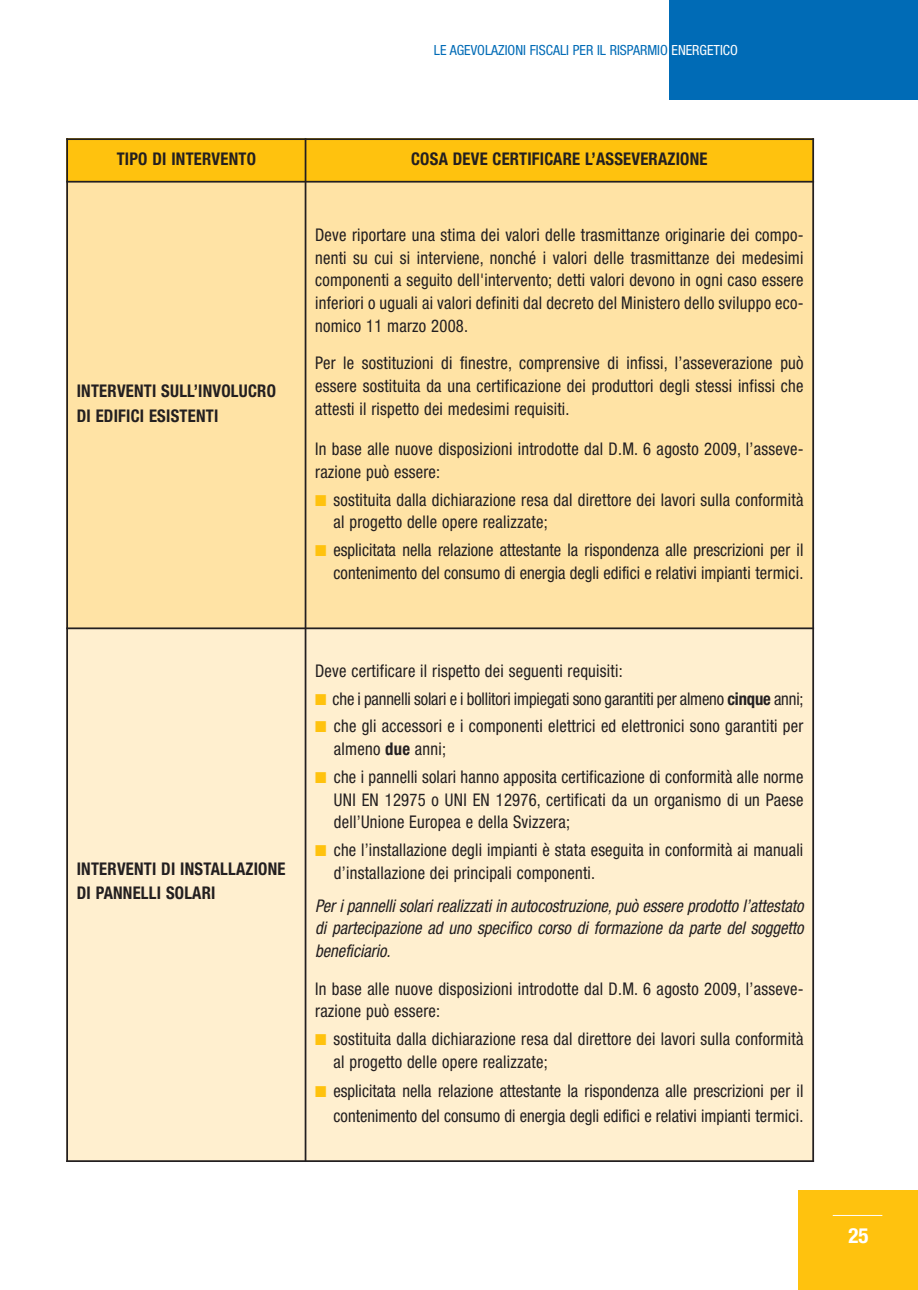
<style>
.page{position:relative;width:918px;height:1290px;background:#fff}
.page>*{position:absolute;margin:0;border:0;box-sizing:border-box;transform-origin:0 0}
.t1{font:700 condensed 21px "Helvetica Neue";color:#fff}
.t2{font:condensed 17.5px/22.8px "Helvetica Neue";letter-spacing:.015em;color:#231f20;scale:.95 1}
.t3{font:italic condensed 17.5px/22.8px "Helvetica Neue";color:#231f20;text-align:justify;scale:.95 1}
.t4{font:700 condensed 17.5px/24.5px "Helvetica Neue";letter-spacing:.015em;color:#231f20;scale:.95 1}
.t5{font:condensed 17.5px "Helvetica Neue";letter-spacing:-.01em;color:#231f20;scale:.95 1}
.t6{font:condensed 14px "Helvetica Neue";color:#006bb6}
.s1{color:#fff}
.s2{color:#ffc20e}
.s3{font-weight:700}
</style>
<div class="page">
<div style="left:66px;top:138px;width:239px;height:44px;background:#ffc20e"></div>
<div style="left:305px;top:138px;width:509px;height:44px;background:#ffc20e"></div>
<div style="left:66px;top:182px;width:239px;height:446px;background:#ffe3a5"></div>
<div style="left:305px;top:182px;width:509px;height:446px;background:#ffe3a5"></div>
<div style="left:66px;top:628px;width:239px;height:534px;background:#ffefcf"></div>
<div style="left:305px;top:628px;width:509px;height:534px;background:#ffefcf"></div>
<hr style="left:66px;top:138px;width:2px;height:1024px;background:#231f20">
<hr style="left:305px;top:138px;width:1px;height:1024px;background:#231f20">
<hr style="left:812px;top:138px;width:2px;height:1024px;background:#231f20">
<hr style="left:66px;top:138px;width:748px;height:2px;background:#231f20">
<hr style="left:66px;top:181px;width:748px;height:2px;background:#231f20">
<hr style="left:66px;top:627px;width:748px;height:2px;background:#231f20">
<hr style="left:66px;top:1160px;width:748px;height:2px;background:#231f20">
<div style="left:799px;top:1190px;width:119px;height:100px;background:#ffc20e"></div>
<div style="left:670px;top:0;width:248px;height:99px;background:#006bb6"></div>
<hr style="left:832px;top:1215px;width:50px;height:1px;background:#fff">
<p class="t6" style="left:434px;top:45px;width:305px">LE AGEVOLAZIONI FISCALI PER IL RISPARMIO <span class="s1">ENERGETICO</span></p>
<p class="t4" style="left:117px;top:148px;width:148px">TIPO DI INTERVENTO</p>
<p class="t4" style="left:411px;top:148px;width:313px">COSA DEVE CERTIFICARE L’ASSEVERAZIONE</p>
<p class="t4" style="left:77px;top:380px;width:211px">INTERVENTI SULL’INVOLUCRO<br>DI EDIFICI ESISTENTI</p>
<p class="t2" style="left:315px;top:225px;width:516px;text-align:justify">Deve riportare una stima dei valori delle trasmittanze originarie dei compo&shy;nenti su cui si interviene, nonché i valori delle trasmittanze dei medesimi componenti a seguito dell'intervento; detti valori devono in ogni caso essere inferiori o uguali ai valori definiti dal decreto del Ministero dello sviluppo eco&shy;nomico 11 marzo 2008.</p>
<p class="t2" style="left:315px;top:353px;width:515px;text-align:justify">Per le sostituzioni di finestre, comprensive di infissi, l’asseverazione può essere sostituita da una certificazione dei produttori degli stessi infissi che attesti il rispetto dei medesimi requisiti.</p>
<p class="t2" style="left:315px;top:439px;width:515px">In base alle nuove disposizioni introdotte dal D.M. 6 agosto 2009, l’asseve&shy;razione può essere:</p>
<p class="t2" style="left:333px;top:489px;width:496px;text-indent:-18px"><span class="s2">■</span> sostituita dalla dichiarazione resa dal direttore dei lavori sulla conformità al progetto delle opere realizzate;</p>
<p class="t2" style="left:315px;top:540px;width:515px;text-align:right"><span class="s2">■</span> esplicitata nella relazione attestante la rispondenza alle prescrizioni per il contenimento del consumo di energia degli edifici e relativi impianti termici.</p>
<p class="t4" style="left:77px;top:858px;width:221px">INTERVENTI DI INSTALLAZIONE<br>DI PANNELLI SOLARI</p>
<p class="t2" style="left:315px;top:661px;width:325px">Deve certificare il rispetto dei seguenti requisiti:</p>
<p class="t5" style="left:315px;top:692px;width:515px"><span class="s2">■</span> che i pannelli solari e i bollitori impiegati sono garantiti per almeno <span class="s3">cinque</span> anni;</p>
<p class="t2" style="left:334px;top:716px;width:495px;text-indent:-19px"><span class="s2">■</span> che gli accessori e i componenti elettrici ed elettronici sono garantiti per almeno <span class="s3">due</span> anni;</p>
<p class="t2" style="left:334px;top:767px;width:496px;text-align:justify;text-indent:-19px"><span class="s2">■</span> che i pannelli solari hanno apposita certificazione di conformità alle norme UNI EN 12975 o UNI EN 12976, certificati da un organismo di un Paese dell’Unione Europea e della Svizzera;</p>
<p class="t2" style="left:334px;top:840px;width:495px;text-indent:-19px"><span class="s2">■</span> che l’installazione degli impianti è stata eseguita in conformità ai manuali d’installazione dei principali componenti.</p>
<p class="t3" style="left:315px;top:895px;width:519px">Per i pannelli solari realizzati in autocostruzione,può essere prodotto l’attestato di partecipazione ad uno specifico corso di formazione da parte del soggetto beneficiario.</p>
<p class="t2" style="left:315px;top:978px;width:515px">In base alle nuove disposizioni introdotte dal D.M. 6 agosto 2009, l’asseve&shy;razione può essere:</p>
<p class="t2" style="left:333px;top:1029px;width:496px;text-indent:-18px"><span class="s2">■</span> sostituita dalla dichiarazione resa dal direttore dei lavori sulla conformità al progetto delle opere realizzate;</p>
<p class="t2" style="left:315px;top:1080px;width:515px;line-height:24.5px;text-align:right"><span class="s2">■</span> esplicitata nella relazione attestante la rispondenza alle prescrizioni per il contenimento del consumo di energia degli edifici e relativi impianti termici.</p>
<p class="t1" style="left:848px;top:1227px;width:22px">25</p>
</div>
